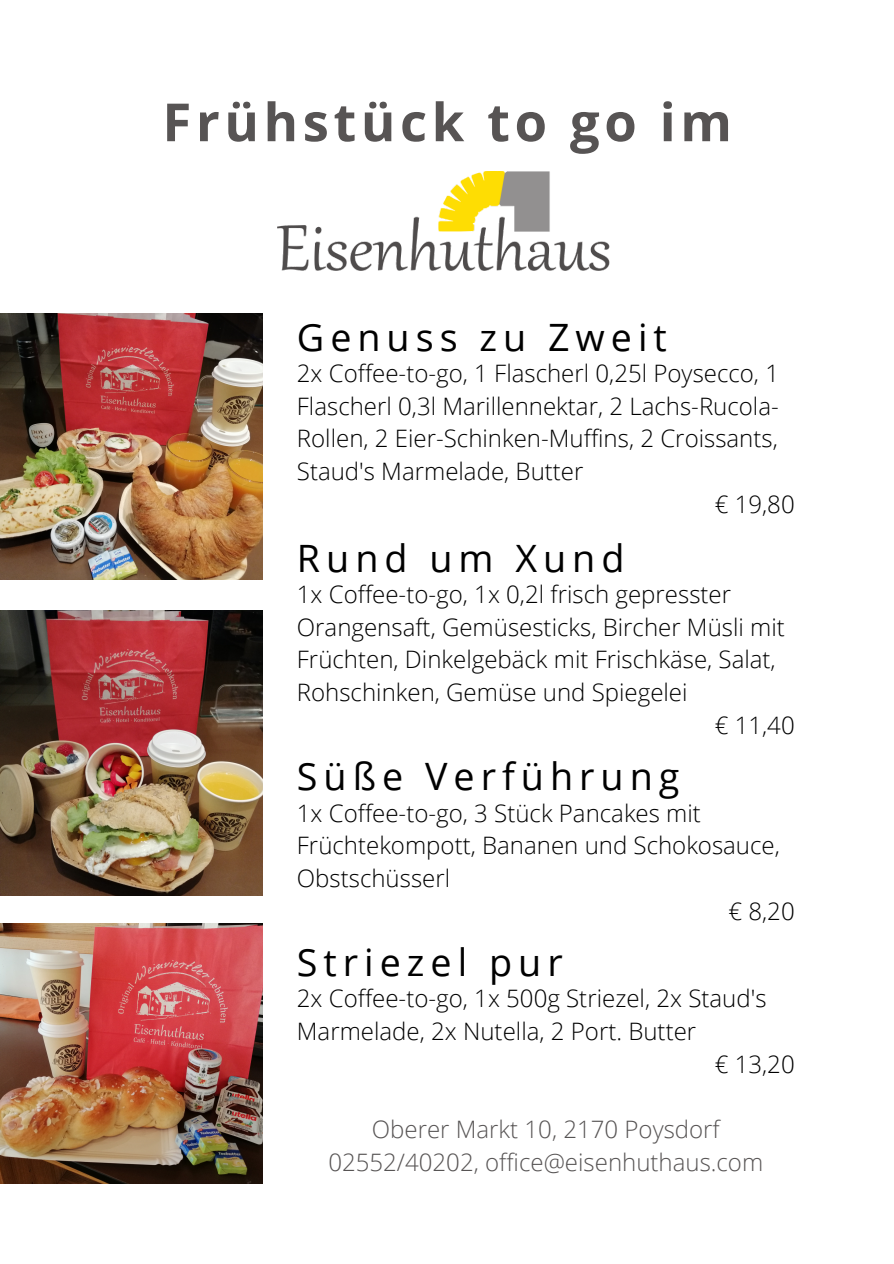
<style>
.page{position:relative;width:894px;height:1264px;background:#fff}
.page>*{position:absolute;margin:0;border:0;box-sizing:border-box;transform-origin:0 0}
.t1{font:700 52.65px "Open Sans";letter-spacing:.085em;color:#575454}
.t2{font:37.65px "Open Sans";letter-spacing:.16em;color:#000}
.t3{font:300 24px "Open Sans";color:#000}
.t4{font:300 24px/32.7px "Open Sans";color:#575454;text-align:center}
</style>
<div class="page">
<img style="left:277px;top:171px;width:333px;height:100px">
<img style="left:0;top:924px;width:262px;height:258px">
<img style="left:0;top:610px;width:262px;height:285px">
<img style="left:0;top:314px;width:262px;height:265px">
<h1 class="t1" style="left:162px;top:85px;width:570px">Frühstück to go im</h1>
<h2 class="t2" style="left:297px;top:310px;width:371px">Genuss zu Zweit</h2>
<p class="t3" style="left:297px;top:356px;width:483px">2x Coffee-to-go, 1 Flascherl 0,25l Poysecco, 1</p>
<p class="t3" style="left:297px;top:389px;width:483px">Flascherl 0,3l Marillennektar, 2 Lachs-Rucola-</p>
<p class="t3" style="left:297px;top:421px;width:482px">Rollen, 2 Eier-Schinken-Muffins, 2 Croissants,</p>
<p class="t3" style="left:297px;top:454px;width:288px">Staud's Marmelade, Butter</p>
<p class="t3" style="left:714px;top:487px;width:81px">€ 19,80</p>
<h2 class="t2" style="left:297px;top:531px;width:329px">Rund um Xund</h2>
<p class="t3" style="left:297px;top:577px;width:435px">1x Coffee-to-go, 1x 0,2l frisch gepresster</p>
<p class="t3" style="left:297px;top:610px;width:489px">Orangensaft, Gemüsesticks, Bircher Müsli mit</p>
<p class="t3" style="left:297px;top:643px;width:480px">Früchten, Dinkelgebäck mit Frischkäse, Salat,</p>
<p class="t3" style="left:297px;top:675px;width:392px">Rohschinken, Gemüse und Spiegelei</p>
<p class="t3" style="left:714px;top:708px;width:81px">€ 11,40</p>
<h2 class="t2" style="left:297px;top:750px;width:384px">Süße Verführung</h2>
<p class="t3" style="left:297px;top:796px;width:405px">1x Coffee-to-go, 3 Stück Pancakes mit</p>
<p class="t3" style="left:297px;top:828px;width:484px">Früchtekompott, Bananen und Schokosauce,</p>
<p class="t3" style="left:297px;top:861px;width:155px">Obstschüsserl</p>
<p class="t3" style="left:728px;top:894px;width:68px">€ 8,20</p>
<h2 class="t2" style="left:297px;top:936px;width:267px">Striezel pur</h2>
<p class="t3" style="left:297px;top:981px;width:471px">2x Coffee-to-go, 1x 500g Striezel, 2x Staud's</p>
<p class="t3" style="left:297px;top:1014px;width:401px">Marmelade, 2x Nutella, 2 Port. Butter</p>
<p class="t3" style="left:714px;top:1047px;width:81px">€ 13,20</p>
<p class="t4" style="left:328px;top:1112px;width:436px">Oberer Markt 10, 2170 Poysdorf<br>02552/40202, office@eisenhuthaus.com</p>
</div>
